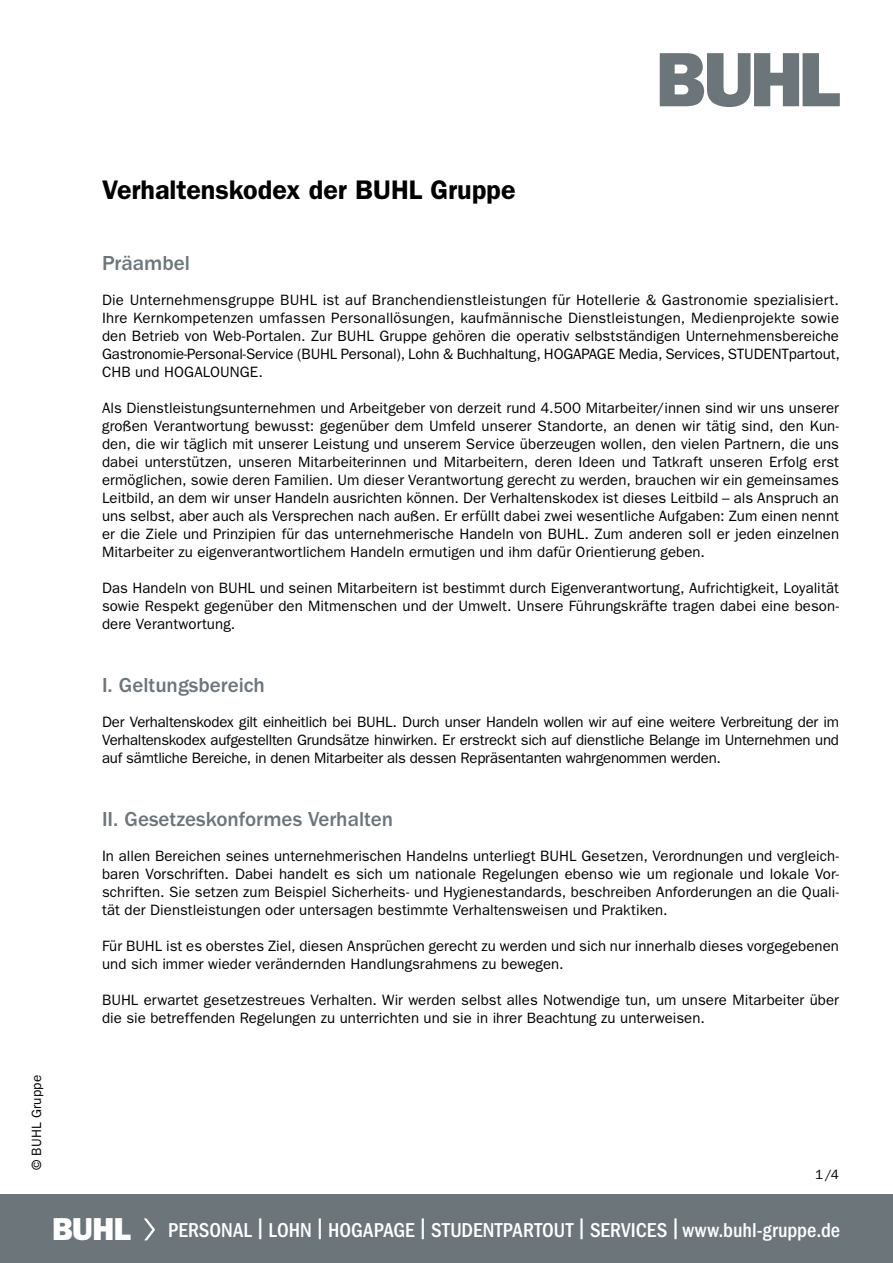
<style>
.page{position:relative;width:893px;height:1263px;background:#fff}
.page>*{position:absolute;margin:0;border:0;box-sizing:border-box;transform-origin:0 0}
.t1{font:600 27px "ITC Franklin Gothic Std";letter-spacing:-.005em;color:#000}
.t2{font:500 21px "ITC Franklin Gothic Std";color:#6c757a}
.t3{font:500 condensed 20.85px "ITC Franklin Gothic Std";color:#fff}
.t4{font:15px/18px "ITC Franklin Gothic Std";letter-spacing:.005em;color:#000;text-align:justify}
.t5{font:13.5px "ITC Franklin Gothic Std";letter-spacing:.01em;color:#000}
.s1{font-family:"ITC Franklin Gothic Std Hvy";font-weight:400;font-stretch:normal;font-size:31.95px}
</style>
<div class="page">
<div style="left:0;top:1195px;width:893px;height:68px;background:#6c757a"></div>
<svg style="left:144px;top:1218px;width:11px;height:22px"></svg>
<svg style="left:660px;top:53px;width:180px;height:54px"></svg>
<h1 class="t1" style="left:102px;top:174px;width:415px">Verhaltenskodex der BUHL Gruppe</h1>
<h2 class="t2" style="left:102px;top:251px;width:89px">Präambel</h2>
<p class="t4" style="left:102px;top:291px;width:739px">Die Unternehmensgruppe BUHL ist auf Branchendienstleistungen für Hotellerie &amp; Gastronomie spezialisiert.<br>Ihre Kernkompetenzen umfassen Personallösungen, kaufmännische Dienstleistungen, Medienprojekte sowie den Betrieb von Web-Portalen. Zur BUHL Gruppe gehören die operativ selbstständigen Unternehmensbereiche Gastronomie-Personal-Service (BUHL Personal), Lohn &amp; Buchhaltung, HOGAPAGE Media, Services, STUDENTpartout, CHB und HOGALOUNGE.</p>
<p class="t4" style="left:102px;top:399px;width:739px">Als Dienstleistungsunternehmen und Arbeitgeber von derzeit rund 4.500 Mitarbeiter/innen sind wir uns unserer großen Verantwortung bewusst: gegenüber dem Umfeld unserer Standorte, an denen wir tätig sind, den Kun&shy;den, die wir täglich mit unserer Leistung und unserem Service überzeugen wollen, den vielen Partnern, die uns dabei unterstützen, unseren Mitarbeiterinnen und Mitarbeitern, deren Ideen und Tatkraft unseren Erfolg erst ermöglichen, sowie deren Familien. Um dieser Verantwortung gerecht zu werden, brauchen wir ein gemeinsames Leitbild, an dem wir unser Handeln ausrichten können. Der Verhaltenskodex ist dieses Leitbild – als Anspruch an uns selbst, aber auch als Versprechen nach außen. Er erfüllt dabei zwei wesentliche Aufgaben: Zum einen nennt er die Ziele und Prinzipien für das unternehmerische Handeln von BUHL. Zum anderen soll er jeden einzelnen Mitarbeiter zu eigenverantwortlichem Handeln ermutigen und ihm dafür Orientierung geben.</p>
<p class="t4" style="left:102px;top:579px;width:738px">Das Handeln von BUHL und seinen Mitarbeitern ist bestimmt durch Eigenverantwortung, Aufrichtigkeit, Loyalität sowie Respekt gegenüber den Mitmenschen und der Umwelt. Unsere Führungskräfte tragen dabei eine beson&shy;dere Verantwortung.</p>
<h2 class="t2" style="left:102px;top:673px;width:164px">I. Geltungsbereich</h2>
<p class="t4" style="left:102px;top:713px;width:739px">Der Verhaltenskodex gilt einheitlich bei BUHL. Durch unser Handeln wollen wir auf eine weitere Verbreitung der im Verhaltenskodex aufgestellten Grundsätze hinwirken. Er erstreckt sich auf dienstliche Belange im Unternehmen und auf sämtliche Bereiche, in denen Mitarbeiter als dessen Repräsentanten wahrgenommen werden.</p>
<h2 class="t2" style="left:102px;top:807px;width:293px">II. Gesetzeskonformes Verhalten</h2>
<p class="t4" style="left:102px;top:847px;width:738px">In allen Bereichen seines unternehmerischen Handelns unterliegt BUHL Gesetzen, Verordnungen und vergleich&shy;baren Vorschriften. Dabei handelt es sich um nationale Regelungen ebenso wie um regionale und lokale Vor&shy;schriften. Sie setzen zum Beispiel Sicherheits- und Hygienestandards, beschreiben Anforderungen an die Quali&shy;tät der Dienstleistungen oder untersagen bestimmte Verhaltensweisen und Praktiken.</p>
<p class="t4" style="left:102px;top:937px;width:738px">Für BUHL ist es oberstes Ziel, diesen Ansprüchen gerecht zu werden und sich nur innerhalb dieses vorgegebenen und sich immer wieder verändernden Handlungsrahmens zu bewegen.</p>
<p class="t4" style="left:102px;top:991px;width:738px">BUHL erwartet gesetzestreues Verhalten. Wir werden selbst alles Notwendige tun, um unsere Mitarbeiter über die sie betreffenden Regelungen zu unterrichten und sie in ihrer Beachtung zu unterweisen.</p>
<p class="t5" style="left:29px;top:1170px;width:96px;rotate:-90deg">© BUHL Gruppe</p>
<p class="t5" style="left:815px;top:1166px;width:25px">1/4</p>
<h3 class="t3" style="left:52px;top:1218px;width:789px"><span class="s1">BUHL</span> PERSONAL | LOHN | HOGAPAGE | STUDENTPARTOUT | SERVICES |www.buhl-gruppe.de</h3>
</div>
